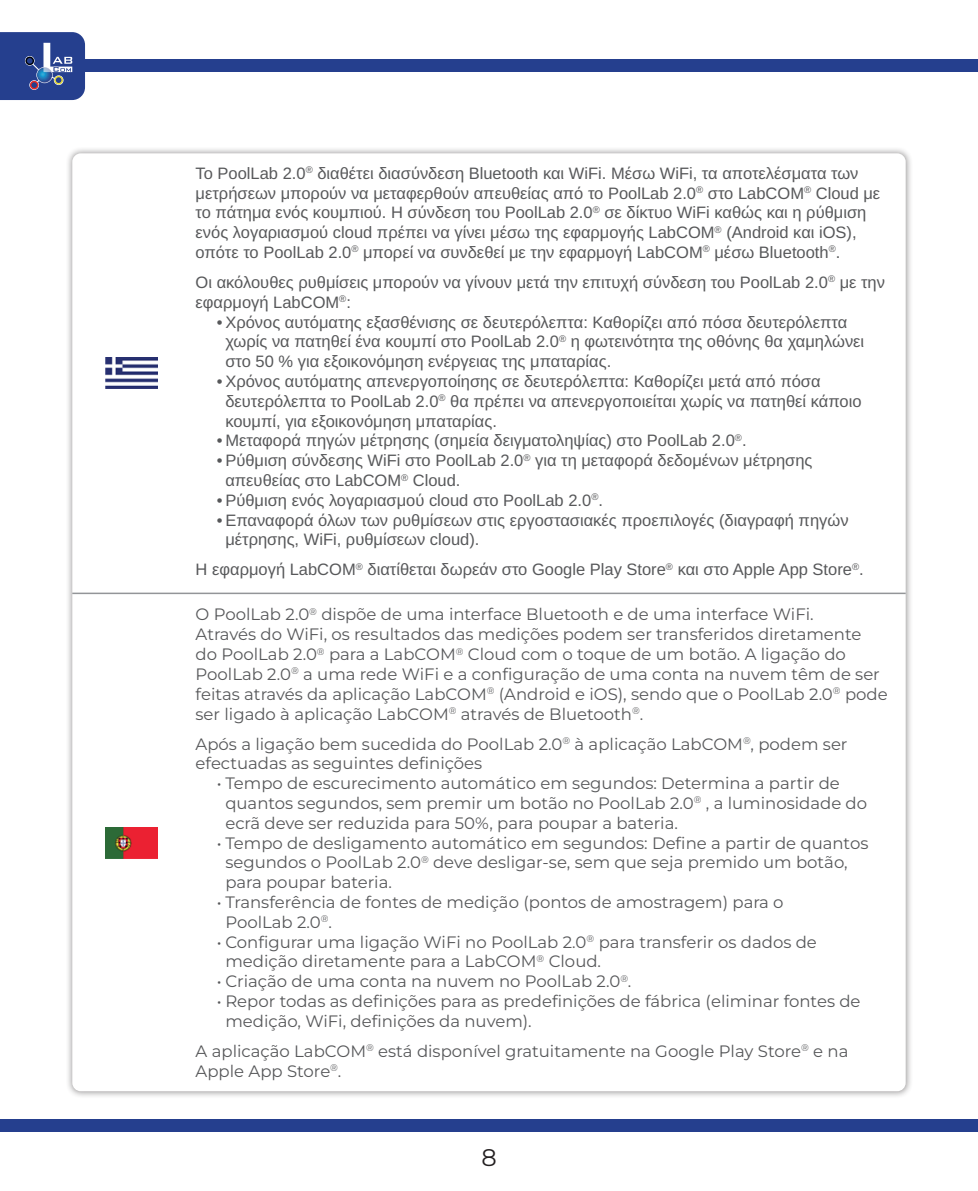
<style>
.page{position:relative;width:978px;height:1191px;background:#fff}
.page>*{position:absolute;margin:0;border:0;box-sizing:border-box;transform-origin:0 0}
.t1{font:24px "Montserrat";color:#231f20}
.t2{font:16.5px/19.8px "Arimo";color:#57585a}
.t3{font:16.5px/19.8px "Montserrat";color:#57585a}
</style>
<div class="page">
<div style="left:0;top:60px;width:978px;height:12px;background:#253f8e"></div>
<div style="left:0;top:1119px;width:978px;height:12px;background:#253f8e"></div>
<svg style="left:0;top:32px;width:85px;height:68px;background:#395196"></svg>
<div style="left:66px;top:147px;width:846px;height:951px;background:#231f20;opacity:.5"></div>
<div style="left:72px;top:153px;width:834px;height:938px;background:#fff;border-radius:9px"></div>
<hr style="left:72px;top:592px;width:834px;height:2px;background:#939598">
<img style="left:106px;top:827px;width:52px;height:31px">
<img style="left:106px;top:358px;width:52px;height:30px">
<p class="t2" style="left:196px;top:163px;width:686px">Το PoolLab 2.0<sup>®</sup> διαθέτει διασύνδεση Bluetooth και WiFi. Μέσω WiFi, τα αποτελέσματα των μετρήσεων μπορούν να μεταφερθούν απευθείας από το PoolLab 2.0<sup>®</sup> στο LabCOM<sup>®</sup> Cloud με το πάτημα ενός κουμπιού. Η σύνδεση του PoolLab 2.0<sup>®</sup> σε δίκτυο WiFi καθώς και η ρύθμιση ενός λογαριασμού cloud πρέπει να γίνει μέσω της εφαρμογής LabCOM<sup>®</sup> (Android και iOS), οπότε το PoolLab 2.0<sup>®</sup> μπορεί να συνδεθεί με την εφαρμογή LabCOM<sup>®</sup> μέσω Bluetooth<sup>®</sup>.</p>
<p class="t2" style="left:196px;top:273px;width:691px">Οι ακόλουθες ρυθμίσεις μπορούν να γίνουν μετά την επιτυχή σύνδεση του PoolLab 2.0<sup>®</sup> με την εφαρμογή LabCOM<sup>®</sup>:</p>
<p class="t2" style="left:217px;top:312px;width:632px">• Χρόνος αυτόματης εξασθένισης σε δευτερόλεπτα: Καθορίζει από πόσα δευτερόλεπτα</p>
<p class="t2" style="left:225px;top:332px;width:640px">χωρίς να πατηθεί ένα κουμπί στο PoolLab 2.0<sup>®</sup> η φωτεινότητα της οθόνης θα χαμηλώνει</p>
<p class="t2" style="left:225px;top:352px;width:387px">στο 50 % για εξοικονόμηση ενέργειας της μπαταρίας.</p>
<p class="t2" style="left:217px;top:372px;width:605px">• Χρόνος αυτόματης απενεργοποίησης σε δευτερόλεπτα: Καθορίζει μετά από πόσα</p>
<p class="t2" style="left:225px;top:391px;width:638px">δευτερόλεπτα το PoolLab 2.0<sup>®</sup> θα πρέπει να απενεργοποιείται χωρίς να πατηθεί κάποιο</p>
<p class="t2" style="left:225px;top:411px;width:273px">κουμπί, για εξοικονόμηση μπαταρίας.</p>
<p class="t2" style="left:217px;top:431px;width:531px">• Μεταφορά πηγών μέτρησης (σημεία δειγματοληψίας) στο PoolLab 2.0<sup>®</sup>.</p>
<p class="t2" style="left:217px;top:451px;width:597px">• Ρύθμιση σύνδεσης WiFi στο PoolLab 2.0<sup>®</sup> για τη μεταφορά δεδομένων μέτρησης</p>
<p class="t2" style="left:225px;top:471px;width:237px">απευθείας στο LabCOM<sup>®</sup> Cloud.</p>
<p class="t2" style="left:217px;top:490px;width:388px">• Ρύθμιση ενός λογαριασμού cloud στο PoolLab 2.0<sup>®</sup>.</p>
<p class="t2" style="left:217px;top:510px;width:633px">• Επαναφορά όλων των ρυθμίσεων στις εργοστασιακές προεπιλογές (διαγραφή πηγών</p>
<p class="t2" style="left:196px;top:525px;width:670px;line-height:30px;text-indent:30px">μέτρησης, WiFi, ρυθμίσεων cloud).<br>Η εφαρμογή LabCOM<sup>®</sup> διατίθεται δωρεάν στο Google Play Store<sup>®</sup> και στο Apple App Store<sup>®</sup>.</p>
<p class="t3" style="left:196px;top:604px;width:694px">O PoolLab 2.0<sup>®</sup> dispõe de uma interface Bluetooth e de uma interface WiFi.<br>Através do WiFi, os resultados das medições podem ser transferidos diretamente<br>do PoolLab 2.0<sup>®</sup> para a LabCOM<sup>®</sup> Cloud com o toque de um botão. A ligação do PoolLab 2.0<sup>®</sup> a uma rede WiFi e a configuração de uma conta na nuvem têm de ser feitas através da aplicação LabCOM<sup>®</sup> (Android e iOS), sendo que o PoolLab 2.0<sup>®</sup> pode ser ligado à aplicação LabCOM<sup>®</sup> através de Bluetooth<sup>®</sup>.</p>
<p class="t3" style="left:196px;top:733px;width:653px">Após a ligação bem sucedida do PoolLab 2.0<sup>®</sup> à aplicação LabCOM<sup>®</sup>, podem ser efectuadas as seguintes definições</p>
<p class="t3" style="left:217px;top:772px;width:625px">• Tempo de escurecimento automático em segundos: Determina a partir de</p>
<p class="t3" style="left:225px;top:792px;width:643px">quantos segundos, sem premir um botão no PoolLab 2.0<sup>®</sup> , a luminosidade do</p>
<p class="t3" style="left:225px;top:812px;width:454px">ecrã deve ser reduzida para 50%, para poupar a bateria.</p>
<p class="t3" style="left:217px;top:832px;width:653px">• Tempo de desligamento automático em segundos: Define a partir de quantos</p>
<p class="t3" style="left:225px;top:852px;width:624px">segundos o PoolLab 2.0<sup>®</sup> deve desligar-se, sem que seja premido um botão,</p>
<p class="t3" style="left:225px;top:871px;width:168px">para poupar bateria.</p>
<p class="t3" style="left:217px;top:891px;width:568px">• Transferência de fontes de medição (pontos de amostragem) para o</p>
<p class="t3" style="left:225px;top:911px;width:108px">PoolLab 2.0<sup>®</sup>.</p>
<p class="t3" style="left:217px;top:931px;width:602px">• Configurar uma ligação WiFi no PoolLab 2.0<sup>®</sup> para transferir os dados de</p>
<p class="t3" style="left:225px;top:951px;width:377px">medição diretamente para a LabCOM<sup>®</sup> Cloud.</p>
<p class="t3" style="left:217px;top:970px;width:416px">• Criação de uma conta na nuvem no PoolLab 2.0<sup>®</sup>.</p>
<p class="t3" style="left:217px;top:990px;width:645px">• Repor todas as definições para as predefinições de fábrica (eliminar fontes de</p>
<p class="t3" style="left:196px;top:1005px;width:654px;line-height:30px;text-indent:30px">medição, WiFi, definições da nuvem).<br>A aplicação LabCOM<sup>®</sup> está disponível gratuitamente na Google Play Store<sup>®</sup> e na</p>
<p class="t3" style="left:196px;top:1060px;width:147px">Apple App Store<sup>®</sup>.</p>
<h1 class="t1" style="left:481px;top:1140px;width:17px">8</h1>
</div>
